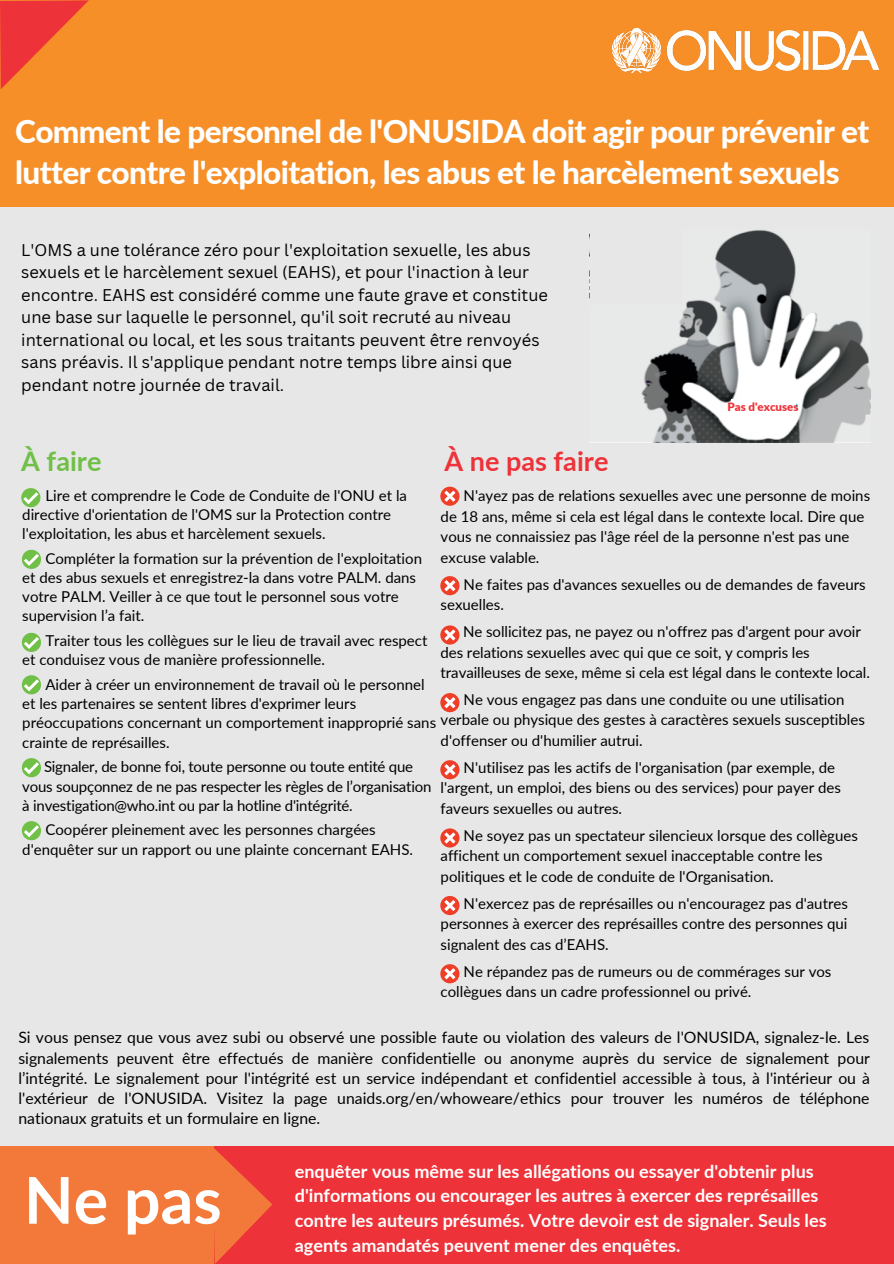
<style>
.page{position:relative;width:894px;height:1264px;background:#fff}
.page>*{position:absolute;margin:0;border:0;box-sizing:border-box;transform-origin:0 0}
.t1{font:700 64.5px "Lato";color:#fff}
.t2{font:800 31.5px/40.5px "Lato";letter-spacing:-.02em;color:#fff}
.t3{font:700 27px "Lato";color:#ee3239}
.t4{font:700 27px "Lato";color:#70bf47}
.t5{font:700 18px/24.8px "Lato";color:#fff}
.t6{font:16.5px/22.5px "Canva Sans";color:#000}
.t7{font:15.75px/20.2px "Lato";color:#000;text-align:justify}
.t8{font:15px/20.7px "Lato";color:#000}
.t9{font:900 11.55px "Lato";color:#ee3239}
</style>
<div class="page">
<div style="left:0;top:0;width:893px;height:1263px;background:#e7e7e7"></div>
<div style="left:0;top:0;width:893px;height:206px;background:#f68f28"></div>
<svg style="left:0;top:0;width:89px;height:89px"></svg>
<svg style="left:21px;top:488px;width:19px;height:19px"></svg>
<svg style="left:22px;top:550px;width:19px;height:19px"></svg>
<svg style="left:22px;top:633px;width:19px;height:19px"></svg>
<svg style="left:22px;top:675px;width:19px;height:19px"></svg>
<svg style="left:22px;top:758px;width:19px;height:19px"></svg>
<svg style="left:22px;top:821px;width:19px;height:19px"></svg>
<svg style="left:440px;top:486px;width:19px;height:20px"></svg>
<svg style="left:444px;top:490px;width:11px;height:12px"></svg>
<div style="left:440px;top:576px;width:19px;height:19px;background:#ef3e28;border-radius:50%"></div>
<svg style="left:444px;top:580px;width:11px;height:11px"></svg>
<svg style="left:440px;top:625px;width:19px;height:19px"></svg>
<svg style="left:444px;top:629px;width:11px;height:11px"></svg>
<div style="left:440px;top:693px;width:19px;height:19px;background:#ef3e28;border-radius:50%"></div>
<svg style="left:444px;top:697px;width:11px;height:11px"></svg>
<div style="left:440px;top:760px;width:19px;height:19px;background:#ef3e28;border-radius:50%"></div>
<svg style="left:444px;top:764px;width:11px;height:11px"></svg>
<svg style="left:440px;top:828px;width:19px;height:19px"></svg>
<svg style="left:444px;top:832px;width:11px;height:11px"></svg>
<div style="left:440px;top:896px;width:19px;height:19px;background:#ef3e28;border-radius:50%"></div>
<svg style="left:444px;top:900px;width:11px;height:11px"></svg>
<div style="left:440px;top:964px;width:19px;height:19px;background:#ef3e28;border-radius:50%"></div>
<svg style="left:444px;top:968px;width:11px;height:11px"></svg>
<div style="left:0;top:1146px;width:892px;height:117px;background:#ee3239"></div>
<div style="left:0;top:1146px;width:214px;height:117px;background:#f3793a"></div>
<svg style="left:214px;top:1148px;width:58px;height:115px"></svg>
<img style="left:641px;top:230px;width:229px;height:212px">
<div style="left:589px;top:229px;width:92px;height:76px;background:#e7e7e7"></div>
<div style="left:731px;top:399px;width:64px;height:16px;background:#fff"></div>
<img style="left:612px;top:29px;width:266px;height:44px">
<h2 class="t2" style="left:15px;top:111px;width:855px">Comment le personnel de l'ONUSIDA doit agir pour prévenir et lutter contre l'exploitation, les abus et le harcèlement sexuels</h2>
<p class="t6" style="left:21px;top:238px;width:528px">L'OMS a une tolérance zéro pour l'exploitation sexuelle, les abus sexuels et le harcèlement sexuel (EAHS), et pour l'inaction à leur encontre. EAHS est considéré comme une faute grave et constitue une base sur laquelle le personnel, qu'il soit recruté au niveau international ou local, et les sous traitants peuvent être renvoyés sans préavis. Il s'applique pendant notre temps libre ainsi que pendant notre journée de travail.</p>
<h3 class="t4" style="left:21px;top:444px;width:82px">À faire</h3>
<h3 class="t3" style="left:444px;top:444px;width:165px">À ne pas faire</h3>
<p class="t9" style="left:727px;top:399px;width:73px">Pas d'excuses</p>
<p class="t8" style="left:22px;top:485px;width:386px;line-height:19.2px;text-indent:23px">Lire et comprendre le Code de Conduite de l'ONU et la directive d'orientation de l'OMS sur la Protection contre l'exploitation, les abus et harcèlement sexuels.</p>
<p class="t8" style="left:22px;top:548px;width:401px;line-height:19.2px;text-indent:23px">Compléter la formation sur la prévention de l'exploitation et des abus sexuels et enregistrez-la dans votre PALM. dans votre PALM. Veiller à ce que tout le personnel sous votre supervision l’a fait.</p>
<p class="t8" style="left:22px;top:631px;width:406px;line-height:19.2px;text-indent:23px">Traiter tous les collègues sur le lieu de travail avec respect et conduisez vous de manière professionnelle.</p>
<p class="t8" style="left:22px;top:674px;width:415px;line-height:19.2px;text-indent:23px">Aider à créer un environnement de travail où le personnel et les partenaires se sentent libres d'exprimer leurs préoccupations concernant un comportement inapproprié sans crainte de représailles.</p>
<p class="t8" style="left:22px;top:757px;width:410px;line-height:19.2px;text-indent:22px">Signaler, de bonne foi, toute personne ou toute entité que vous soupçonnez de ne pas respecter les règles de l’organisation à investigation@who.int ou par la hotline d'intégrité.</p>
<p class="t8" style="left:22px;top:820px;width:392px;line-height:19.2px;text-indent:23px">Coopérer pleinement avec les personnes chargées d'enquêter sur un rapport ou une plainte concernant EAHS.</p>
<p class="t8" style="left:440px;top:485px;width:431px;text-indent:23px">N'ayez pas de relations sexuelles avec une personne de moins de 18 ans, même si cela est légal dans le contexte local. Dire que vous ne connaissiez pas l'âge réel de la personne n'est pas une excuse valable.</p>
<p class="t8" style="left:440px;top:573px;width:426px;text-indent:23px">Ne faites pas d'avances sexuelles ou de demandes de faveurs sexuelles.</p>
<p class="t8" style="left:440px;top:620px;width:430px;text-indent:23px">Ne sollicitez pas, ne payez ou n'offrez pas d'argent pour avoir des relations sexuelles avec qui que ce soit, y compris les travailleuses de sexe, même si cela est légal dans le contexte local.</p>
<p class="t8" style="left:440px;top:688px;width:426px;text-indent:23px">Ne vous engagez pas dans une conduite ou une utilisation verbale ou physique des gestes à caractères sexuels susceptibles d'offenser ou d'humilier autrui.</p>
<p class="t8" style="left:440px;top:756px;width:402px;text-indent:23px">N'utilisez pas les actifs de l'organisation (par exemple, de l'argent, un emploi, des biens ou des services) pour payer des faveurs sexuelles ou autres.</p>
<p class="t8" style="left:440px;top:824px;width:418px;text-indent:23px">Ne soyez pas un spectateur silencieux lorsque des collègues affichent un comportement sexuel inacceptable contre les politiques et le code de conduite de l'Organisation.</p>
<p class="t8" style="left:440px;top:892px;width:409px;text-align:justify;text-indent:23px">N'exercez pas de représailles ou n'encouragez pas d'autres personnes à exercer des représailles contre des personnes qui signalent des cas d’EAHS.</p>
<p class="t8" style="left:440px;top:960px;width:392px;text-indent:23px">Ne répandez pas de rumeurs ou de commérages sur vos collègues dans un cadre professionnel ou privé.</p>
<p class="t7" style="left:18px;top:1027px;width:852px">Si vous pensez que vous avez subi ou observé une possible faute ou violation des valeurs de l'ONUSIDA, signalez-le. Les signalements peuvent être effectués de manière confidentielle ou anonyme auprès du service de signalement pour l’intégrité. Le signalement pour l'intégrité est un service indépendant et confidentiel accessible à tous, à l'intérieur ou à l'extérieur de l'ONUSIDA. Visitez la page unaids.org/en/whoweare/ethics pour trouver les numéros de téléphone nationaux gratuits et un formulaire en ligne.</p>
<h1 class="t1" style="left:24px;top:1159px;width:199px">Ne pas</h1>
<p class="t5" style="left:295px;top:1158px;width:533px">enquêter vous même sur les allégations ou essayer d'obtenir plus d'informations ou encourager les autres à exercer des représailles contre les auteurs présumés. Votre devoir est de signaler. Seuls les agents amandatés peuvent mener des enquêtes.</p>
</div>
